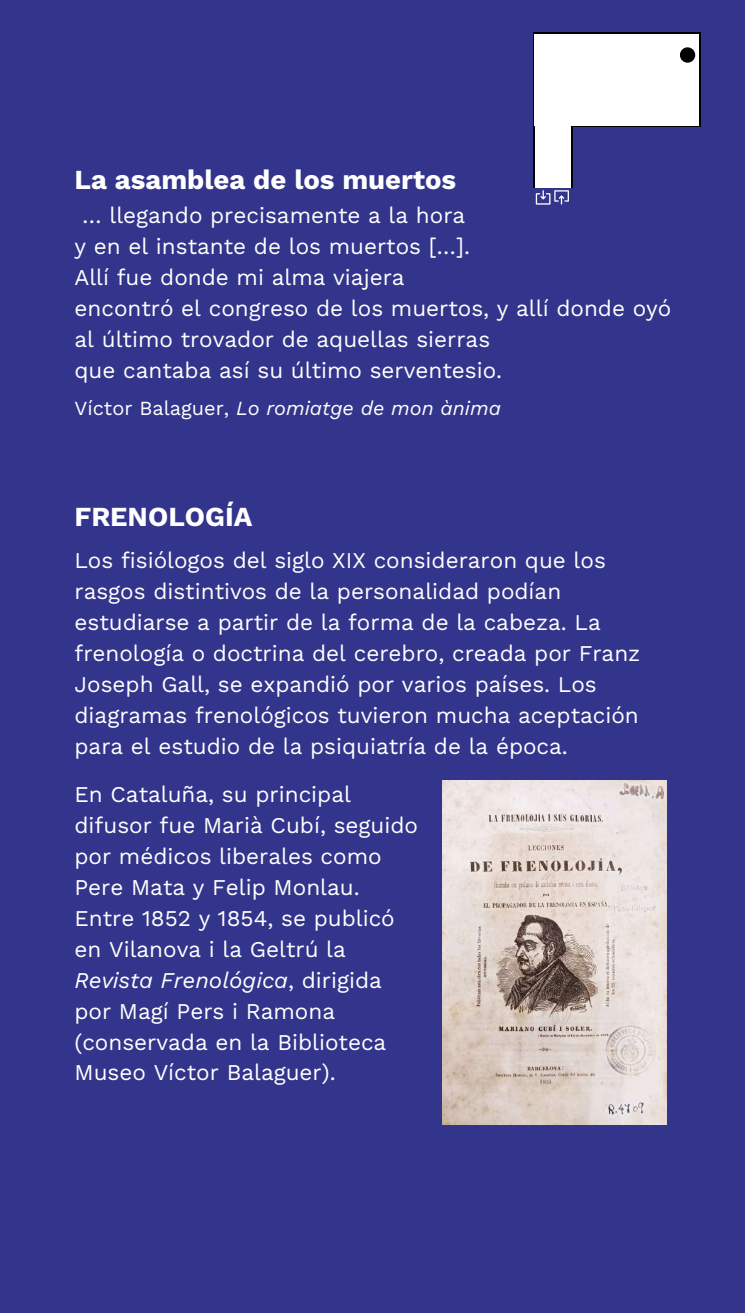
<style>
.page{position:relative;width:745px;height:1313px;background:#fff}
.page>*{position:absolute;margin:0;border:0;box-sizing:border-box;transform-origin:0 0}
.t1{font:700 27.5px "Work Sans";color:#fff}
.t2{font:22.5px/31px "Work Sans";color:#fff}
.t3{font:italic 20px "Work Sans";color:#fff}
.s1{font-style:normal}
.s2{font-style:italic}
</style>
<div class="page">
<div style="left:0;top:0;width:744px;height:1312px;background:#33358c"></div>
<img style="left:442px;top:780px;width:224px;height:344px">
<svg style="left:533px;top:32px;width:167px;height:173px"></svg>
<p class="t1" style="left:74px;top:164px;width:383px">La asamblea de los muertos</p>
<p class="t2" style="left:74px;top:200px;width:598px;text-indent:8px">… llegando precisamente a la hora<br>y en el instante de los muertos […].<br>Allí fue donde mi alma viajera<br>encontró el congreso de los muertos, y allí donde oyó al último trovador de aquellas sierras<br>que cantaba así su último serventesio.</p>
<p class="t3" style="left:74px;top:396px;width:428px"><span class="s1">Víctor Balaguer,</span> Lo romiatge de mon ànima</p>
<p class="t1" style="left:74px;top:500px;width:179px">FRENOLOGÍA</p>
<p class="t2" style="left:74px;top:545px;width:567px">Los fisiólogos del siglo XIX consideraron que los rasgos distintivos de la personalidad podían estudiarse a partir de la forma de la cabeza. La frenología o doctrina del cerebro, creada por Franz Joseph Gall, se expandió por varios países. Los diagramas frenológicos tuvieron mucha aceptación para el estudio de la psiquiatría de la época.</p>
<p class="t2" style="left:74px;top:778px;width:345px">En Cataluña, su principal difusor fue Marià Cubí, seguido por médicos liberales como<br>Pere Mata y Felip Monlau.<br>Entre 1852 y 1854, se publicó en Vilanova i la Geltrú la<br><span class="s2">Revista Frenológica</span>, dirigida por Magí Pers i Ramona (conservada en la Biblioteca<br>Museo Víctor Balaguer).</p>
</div>
